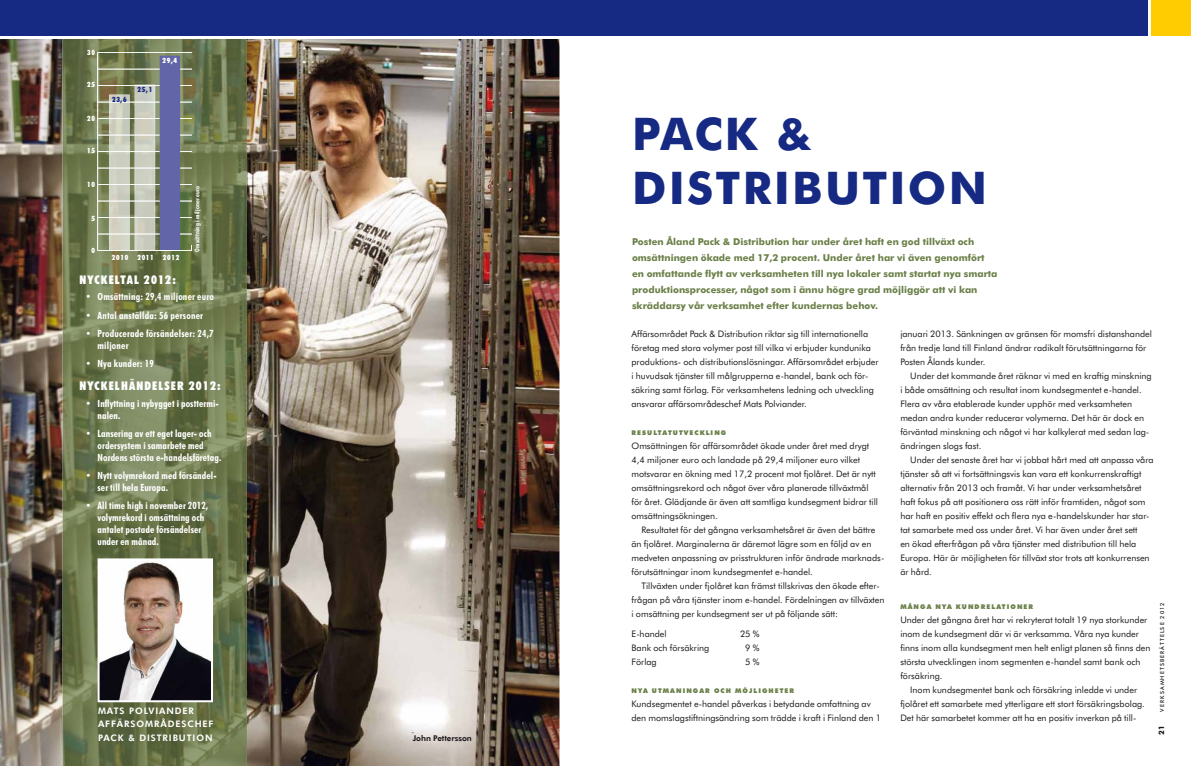
<style>
.page{position:relative;width:1191px;height:766px;background:#fff}
.page>*{position:absolute;margin:0;border:0;box-sizing:border-box;transform-origin:0 0}
.t1{font:700 45px/54px "Futura BT";letter-spacing:.05em;color:#162983}
.t2{font:900 condensed 12px "Futura BT";letter-spacing:.1em;color:#fff}
.t3{font:700 condensed 10px/12px "Futura BT";letter-spacing:.01em;color:#fff}
.t4{font:700 9.5px/16px "Futura BT";color:#6a8048}
.t5{font:9px/14px "Futura BT";color:#1a171c}
.t6{font:800 9px/13px "Futura BT";letter-spacing:.1em;color:#fff}
.t7{font:800 8px "Futura BT";color:#1a171c}
.t8{font:700 7.5px "Futura BT";color:#1a171c}
.t9{font:900 condensed 7.2px "Futura BT";letter-spacing:.1em;color:#fff}
.t10{font:900 condensed 7.2px "Futura BT";color:#162983}
.t11{font:700 condensed 6.6px "Futura BT";letter-spacing:.02em;color:#fff}
.t12{font:900 6.5px "Futura BT";letter-spacing:.165em;color:#6a8048}
.t13{font:500 5.5px "Futura BT";letter-spacing:.2em;color:#1a171c}
</style>
<div class="page">
<div style="left:0;top:0;width:1191px;height:37px;background:#162983"></div>
<div style="left:1148px;top:0;width:43px;height:38px;background:#fecc00"></div>
<hr style="left:1148px;top:0;width:2px;height:765px;background:#fff">
<img style="left:0;top:39px;width:559px;height:726px">
<img style="left:63px;top:39px;width:184px;height:726px">
<hr style="left:0;top:37px;width:1191px;height:2px;background:#fff">
<svg style="left:98px;top:558px;width:115px;height:144px"></svg>
<hr style="left:97px;top:53px;width:1px;height:197px;background:#fff">
<hr style="left:98px;top:250px;width:94px;height:1px;background:#fff">
<hr style="left:98px;top:217px;width:94px;height:1px;background:#fff">
<hr style="left:98px;top:184px;width:94px;height:1px;background:#fff">
<hr style="left:98px;top:151px;width:94px;height:1px;background:#fff">
<hr style="left:98px;top:118px;width:94px;height:1px;background:#fff">
<hr style="left:98px;top:85px;width:94px;height:1px;background:#fff">
<hr style="left:98px;top:52px;width:94px;height:1px;background:#fff">
<hr style="left:98px;top:233px;width:94px;height:1px;background:#fff">
<hr style="left:98px;top:200px;width:94px;height:1px;background:#fff">
<hr style="left:98px;top:168px;width:94px;height:1px;background:#fff">
<hr style="left:98px;top:135px;width:94px;height:1px;background:#fff">
<hr style="left:98px;top:102px;width:94px;height:1px;background:#fff">
<hr style="left:98px;top:69px;width:94px;height:1px;background:#fff">
<svg style="left:109px;top:56px;width:71px;height:195px;background:#9da1a4"></svg>
<p class="t9" style="left:87px;top:48px;width:9px">30</p>
<p class="t9" style="left:87px;top:80px;width:9px">25</p>
<p class="t9" style="left:87px;top:114px;width:9px">20</p>
<p class="t9" style="left:87px;top:146px;width:9px">15</p>
<p class="t9" style="left:87px;top:180px;width:9px">10</p>
<p class="t9" style="left:91px;top:214px;width:5px">5</p>
<p class="t9" style="left:91px;top:246px;width:5px">0</p>
<p class="t10" style="left:112px;top:95px;width:16px">23,6</p>
<p class="t10" style="left:138px;top:85px;width:16px">25,1</p>
<p class="t9" style="left:163px;top:56px;width:16px">29,4</p>
<p class="t9" style="left:112px;top:252px;width:18px">2010</p>
<p class="t9" style="left:137px;top:252px;width:18px">2011</p>
<p class="t9" style="left:163px;top:252px;width:18px">2012</p>
<p class="t11" style="left:193px;top:252px;width:67px;rotate:-90deg">Omsättning i miljoner euro</p>
<h2 class="t2" style="left:79px;top:272px;width:98px">NYCKELTAL 2012:</h2>
<p class="t3" style="left:85px;top:291px;width:130px">• Omsättning: 29,4 miljoner euro</p>
<p class="t3" style="left:85px;top:309px;width:119px">• Antal anställda: 56 personer</p>
<p class="t3" style="left:97px;top:327px;width:117px;text-indent:-12px">• Producerade försändelser: 24,7 miljoner</p>
<p class="t3" style="left:85px;top:357px;width:70px">• Nya kunder: 19</p>
<h2 class="t2" style="left:79px;top:378px;width:143px">NYCKELhäNdELsEr 2012:</h2>
<p class="t3" style="left:97px;top:397px;width:123px;text-indent:-12px">• Inflyttning i nybygget i posttermi&shy;nalen.</p>
<p class="t3" style="left:97px;top:427px;width:125px;text-indent:-12px">• Lansering av ett eget lager- och ordersystem i samarbete med<br>Nordens största e-handelsföretag.</p>
<p class="t3" style="left:97px;top:469px;width:121px;text-indent:-12px">• Nytt volymrekord med försändel&shy;ser till hela Europa.</p>
<p class="t3" style="left:97px;top:499px;width:112px;text-indent:-12px">• All time high i november 2012, volymrekord i omsättning och antalet postade försändelser under en månad.</p>
<p class="t6" style="left:98px;top:704px;width:117px">MATS POLVIANDER<br>AFFÄRSOMRÅDESCHEF</p>
<p class="t6" style="left:98px;top:731px;width:116px">PACK &amp; DISTRIBUTION</p>
<p class="t7" style="left:413px;top:733px;width:61px">John Pettersson</p>
<h1 class="t1" style="left:632px;top:106px;width:356px">PACK &amp;<br>DISTRIBUTION</h1>
<p class="t4" style="left:632px;top:233px;width:367px">Posten Åland Pack &amp; Distribution har under året haft en god tillväxt och omsättningen ökade med 17,2 procent. Under året har vi även genomfört en omfattande flytt av verksamheten till nya lokaler samt startat nya smarta produktionsprocesser, något som i ännu högre grad möjliggör att vi kan skräddarsy vår verksamhet efter kundernas behov.</p>
<p class="t5" style="left:631px;top:326px;width:249px">Affärsområdet Pack &amp; Distribution riktar sig till internationella företag med stora volymer post till vilka vi erbjuder kundunika produktions- och distributionslösningar. Affärsområdet erbjuder i huvudsak tjänster till målgrupperna e-handel, bank och för&shy;säkring samt förlag. För verksamhetens ledning och utveckling ansvarar affärsområdeschef Mats Polviander.</p>
<p class="t12" style="left:631px;top:428px;width:96px">RESULTATUTVECKLING</p>
<p class="t5" style="left:631px;top:438px;width:248px">Omsättningen för affärsområdet ökade under året med drygt 4,4 miljoner euro och landade på 29,4 miljoner euro vilket motsvarar en ökning med 17,2 procent mot fjolåret. Det är nytt omsättningsrekord och något över våra planerade tillväxtmål för året. Glädjande är även att samtliga kundsegment bidrar till omsättningsökningen.</p>
<p class="t5" style="left:631px;top:522px;width:254px;text-indent:10px">Resultatet för det gångna verksamhetsåret är även det bättre än fjolåret. Marginalerna är däremot lägre som en följd av en medveten anpassning av prisstrukturen inför ändrade marknads&shy;förutsättningar inom kundsegmentet e-handel.</p>
<p class="t5" style="left:631px;top:578px;width:254px;text-indent:10px">Tillväxten under fjolåret kan främst tillskrivas den ökade efter&shy;frågan på våra tjänster inom e-handel. Fördelningen av tillväxten i omsättning per kundsegment ser ut på följande sätt:</p>
<p class="t5" style="left:631px;top:626px;width:37px">E-handel</p>
<p class="t5" style="left:740px;top:626px;width:21px">25 %</p>
<p class="t5" style="left:631px;top:640px;width:79px">Bank och försäkring</p>
<p class="t5" style="left:745px;top:640px;width:16px">9 %</p>
<p class="t5" style="left:631px;top:654px;width:27px">Förlag</p>
<p class="t5" style="left:745px;top:654px;width:16px">5 %</p>
<p class="t12" style="left:631px;top:686px;width:164px">NYA UTMANINGAR OCH MÖJLIGHETER</p>
<p class="t5" style="left:631px;top:696px;width:251px">Kundsegmentet e-handel påverkas i betydande omfattning av den momslagstiftningsändring som trädde i kraft i Finland den 1</p>
<p class="t5" style="left:900px;top:326px;width:253px">januari 2013. Sänkningen av gränsen för momsfri distanshandel från tredje land till Finland ändrar radikalt förutsättningarna för<br>Posten Ålands kunder.</p>
<p class="t5" style="left:900px;top:368px;width:253px;text-indent:10px">Under det kommande året räknar vi med en kraftig minskning i både omsättning och resultat inom kundsegmentet e-handel.<br>Flera av våra etablerade kunder upphör med verksamheten medan andra kunder reducerar volymerna. Det här är dock en förväntad minskning och något vi har kalkylerat med sedan lag&shy;ändringen slogs fast.</p>
<p class="t5" style="left:900px;top:452px;width:255px;text-indent:10px">Under det senaste året har vi jobbat hårt med att anpassa våra tjänster så att vi fortsättningsvis kan vara ett konkurrenskraftigt alternativ från 2013 och framåt. Vi har under verksamhetsåret haft fokus på att positionera oss rätt inför framtiden, något som har haft en positiv effekt och flera nya e-handelskunder har star&shy;tat samarbete med oss under året. Vi har även under året sett<br>en ökad efterfrågan på våra tjänster med distribution till hela Europa. Här är möjligheten för tillväxt stor trots att konkurrensen är hård.</p>
<p class="t12" style="left:900px;top:602px;width:134px">MÅNGA NYA KUNDRELATIONER</p>
<p class="t5" style="left:900px;top:612px;width:252px">Under det gångna året har vi rekryterat totalt 19 nya storkunder inom de kundsegment där vi är verksamma. Våra nya kunder finns inom alla kundsegment men helt enligt planen så finns den största utvecklingen inom segmenten e-handel samt bank och försäkring.</p>
<p class="t5" style="left:900px;top:682px;width:246px;text-indent:10px">Inom kundsegmentet bank och försäkring inledde vi under fjolåret ett samarbete med ytterligare ett stort försäkringsbolag.<br>Det här samarbetet kommer att ha en positiv inverkan på till-</p>
<p class="t13" style="left:1158px;top:711px;width:111px;rotate:-90deg">VERKSAMHETSBERÄTTELSE 2012</p>
<p class="t8" style="left:1156px;top:734px;width:11px;rotate:-90deg">21</p>
</div>
